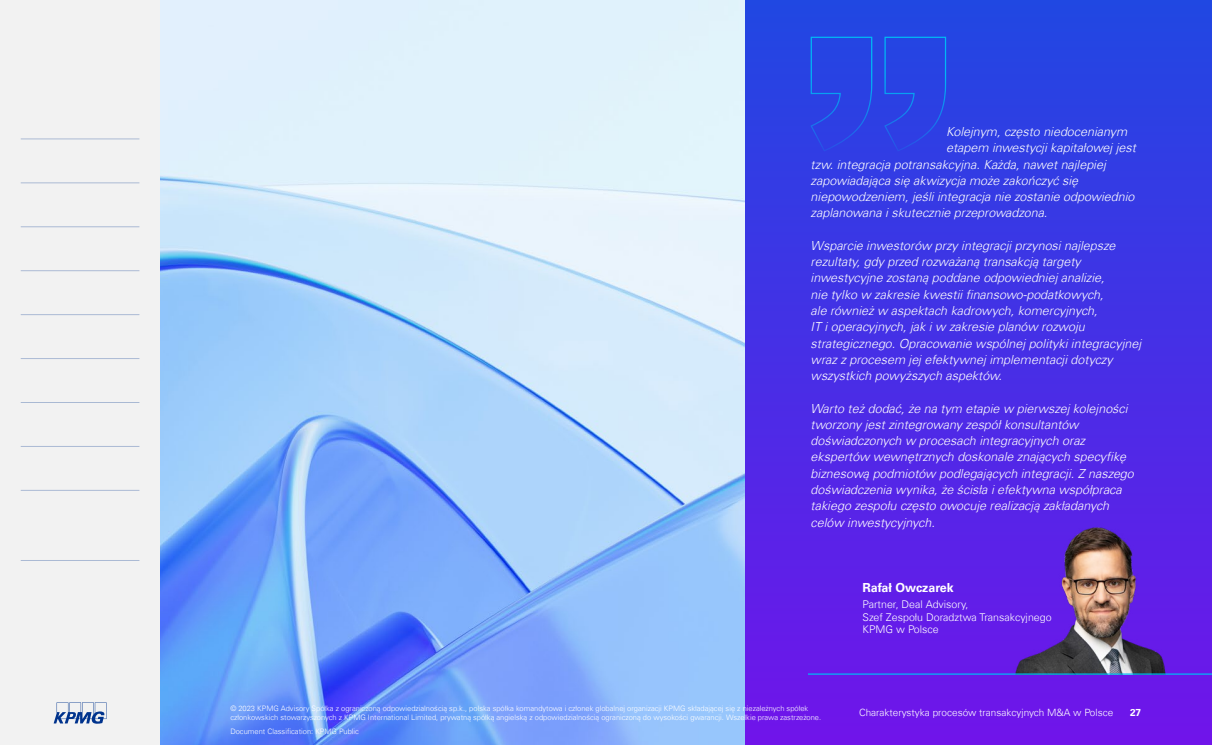
<style>
.page{position:relative;width:1212px;height:745px;background:#fff}
.page>*{position:absolute;margin:0;border:0;box-sizing:border-box;transform-origin:0 0}
.t1{font:italic 300 12.5px/16.2px "Universfor KPMG";color:#fff}
.t2{font:700 12.5px "Universfor KPMG";color:#fff}
.t3{font:300 10.62px/12.8px "Universfor KPMG";color:#fff}
.t4{font:300 10px "Universfor KPMG";color:#fff}
.t5{font:700 10px "Universfor KPMG";color:#fff}
.t6{font:300 7.5px/9px "Universfor KPMG";color:#fff}
</style>
<div class="page">
<img style="left:159px;top:0;width:586px;height:744px">
<div style="left:745px;top:0;width:467px;height:744px;background:linear-gradient(to bottom,#2047e2,#7015ea)"></div>
<svg style="left:809px;top:36px;width:138px;height:116px;background:#2846e4"></svg>
<img style="left:1010px;top:508px;width:170px;height:165px">
<hr style="left:808px;top:673px;width:404px;height:1px;background:#00b8f5">
<div style="left:0;top:0;width:159px;height:744px;background:#f2f2f2"></div>
<svg style="left:54px;top:702px;width:53px;height:21px"></svg>
<hr style="left:21px;top:138px;width:118px;height:1px;background:#00338d">
<hr style="left:21px;top:182px;width:118px;height:1px;background:#00338d">
<hr style="left:21px;top:226px;width:118px;height:1px;background:#00338d">
<hr style="left:21px;top:270px;width:118px;height:1px;background:#00338d">
<hr style="left:21px;top:314px;width:118px;height:1px;background:#00338d">
<hr style="left:21px;top:358px;width:118px;height:1px;background:#00338d">
<hr style="left:21px;top:402px;width:118px;height:1px;background:#00338d">
<hr style="left:21px;top:446px;width:118px;height:1px;background:#00338d">
<hr style="left:21px;top:489px;width:118px;height:1px;background:#00338d">
<hr style="left:21px;top:559px;width:118px;height:1px;background:#00338d">
<p class="t1" style="left:946px;top:123px;width:182px">Kolejnym, często niedocenianym</p>
<p class="t1" style="left:946px;top:140px;width:191px">etapem inwestycji kapitałowej jest</p>
<p class="t1" style="left:811px;top:156px;width:297px">tzw. integracja potransakcyjna. Każda, nawet najlepiej</p>
<p class="t1" style="left:811px;top:172px;width:269px">zapowiadająca się akwizycja może zakończyć się</p>
<p class="t1" style="left:811px;top:188px;width:325px">niepowodzeniem, jeśli integracja nie zostanie odpowiednio</p>
<p class="t1" style="left:811px;top:205px;width:238px">zaplanowana i skutecznie przeprowadzona.</p>
<p class="t1" style="left:811px;top:237px;width:332px">Wsparcie inwestorów przy integracji przynosi najlepsze rezultaty, gdy przed rozważaną transakcją targety inwestycyjne zostaną poddane odpowiedniej analizie,<br>nie tylko w zakresie kwestii finansowo-podatkowych,<br>ale również w aspektach kadrowych, komercyjnych,<br>IT i operacyjnych, jak i w zakresie planów rozwoju strategicznego. Opracowanie wspólnej polityki integracyjnej wraz z procesem jej efektywnej implementacji dotyczy wszystkich powyższych aspektów.</p>
<p class="t1" style="left:811px;top:400px;width:325px">Warto też dodać, że na tym etapie w pierwszej kolejności tworzony jest zintegrowany zespół konsultantów doświadczonych w procesach integracyjnych oraz ekspertów wewnętrznych doskonale znających specyfikę biznesową podmiotów podlegających integracji. Z naszego doświadczenia wynika, że ścisła i efektywna współpraca takiego zespołu często owocuje realizacją zakładanych celów inwestycyjnych.</p>
<p class="t6" style="left:230px;top:703px;width:592px">© 2023 KPMG Advisory Spółka z ograniczoną odpowiedzialnością sp.k., polska spółka komandytowa i członek globalnej organizacji KPMG składającej się z niezależnych spółek członkowskich stowarzyszonych z KPMG International Limited, prywatną spółką angielską z odpowiedzialnością ograniczoną do wysokości gwarancji. Wszelkie prawa zastrzeżone.</p>
<p class="t6" style="left:230px;top:726px;width:130px">Document Classification: KPMG Public</p>
<p class="t2" style="left:862px;top:579px;width:93px">Rafał Owczarek</p>
<p class="t3" style="left:862px;top:597px;width:191px">Partner, Deal Advisory,<br>Szef Zespołu Doradztwa Transakcyjnego<br>KPMG w Polsce</p>
<p class="t4" style="left:859px;top:706px;width:256px">Charakterystyka procesów transakcyjnych M&amp;A w Polsce</p>
<p class="t5" style="left:1130px;top:706px;width:13px">27</p>
</div>
